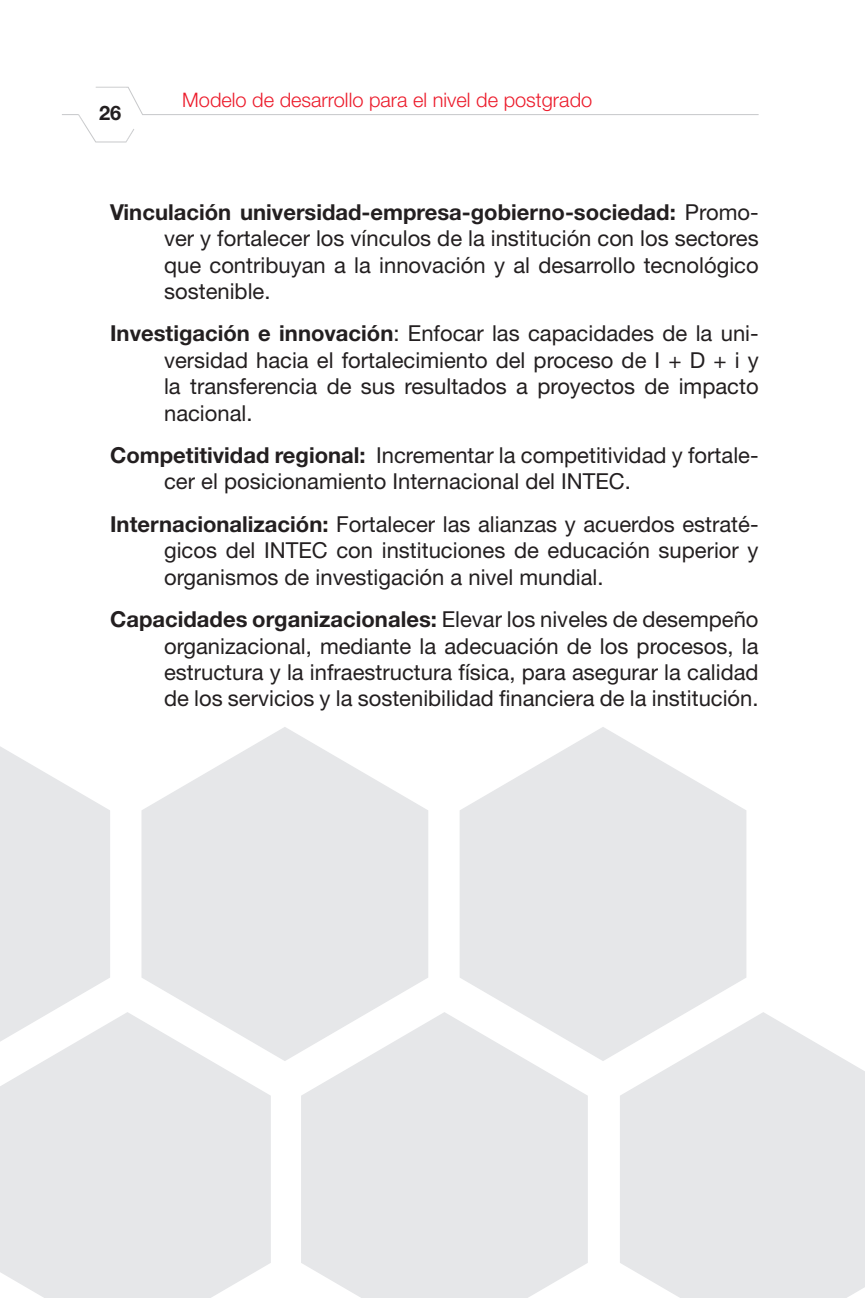
<style>
.page{position:relative;width:865px;height:1298px;background:#fff}
.page>*{position:absolute;margin:0;border:0;box-sizing:border-box;transform-origin:0 0}
.t1{font:22px/26.4px "Helvetica Neue";color:#231f20;text-align:justify}
.t2{font:300 20px "Helvetica Neue";color:#ec1b2b}
.t3{font:700 20px "Helvetica Neue";color:#231f20}
.s1{font-weight:700}
</style>
<div class="page">
<svg style="left:62px;top:87px;width:696px;height:55px"></svg>
<svg style="left:141px;top:727px;width:287px;height:334px;fill:#e6e7e9"></svg>
<svg style="left:0;top:746px;width:110px;height:266px"></svg>
<svg style="left:460px;top:727px;width:286px;height:334px;fill:#e6e7e9"></svg>
<svg style="left:619px;top:1012px;width:245px;height:285px;background:#e9eaeb"></svg>
<svg style="left:0;top:1012px;width:271px;height:285px;background:#e9eaeb"></svg>
<svg style="left:301px;top:1012px;width:286px;height:285px;background:#e9eaec"></svg>
<p class="t3" style="left:99px;top:101px;width:24px">26</p>
<p class="t2" style="left:182px;top:87px;width:411px">Modelo de desarrollo para el nivel de postgrado</p>
<p class="t1" style="left:164px;top:198px;width:596px;text-indent:-54px"><span class="s1">Vinculación universidad-empresa-gobierno-sociedad:</span> Promo&shy;ver y fortalecer los vínculos de la institución con los sectores que contribuyan a la innovación y al desarrollo tecnológico sostenible .</p>
<p class="t1" style="left:164px;top:320px;width:596px;text-indent:-54px"><span class="s1">Investigación e innovación</span>: Enfocar las capacidades de la uni&shy;versidad hacia el fortalecimiento del proceso de I + D + i y la transferencia de sus resultados a proyectos de impacto nacional .</p>
<p class="t1" style="left:164px;top:441px;width:596px;text-indent:-54px"><span class="s1">Competitividad regional:</span> Incrementar la competitividad y fortale&shy;cer el posicionamiento Internacional del INTEC .</p>
<p class="t1" style="left:164px;top:510px;width:596px;text-indent:-54px"><span class="s1">Internacionalización:</span> Fortalecer las alianzas y acuerdos estraté&shy;gicos del INTEC con instituciones de educación superior y organismos de investigación a nivel mundial .</p>
<p class="t1" style="left:164px;top:605px;width:596px;text-indent:-54px"><span class="s1">Capacidades organizacionales:</span> Elevar los niveles de desempeño organizacional, mediante la adecuación de los procesos, la estructura y la infraestructura física, para asegurar la calidad de los servicios y la sostenibilidad financiera de la institución .</p>
</div>
